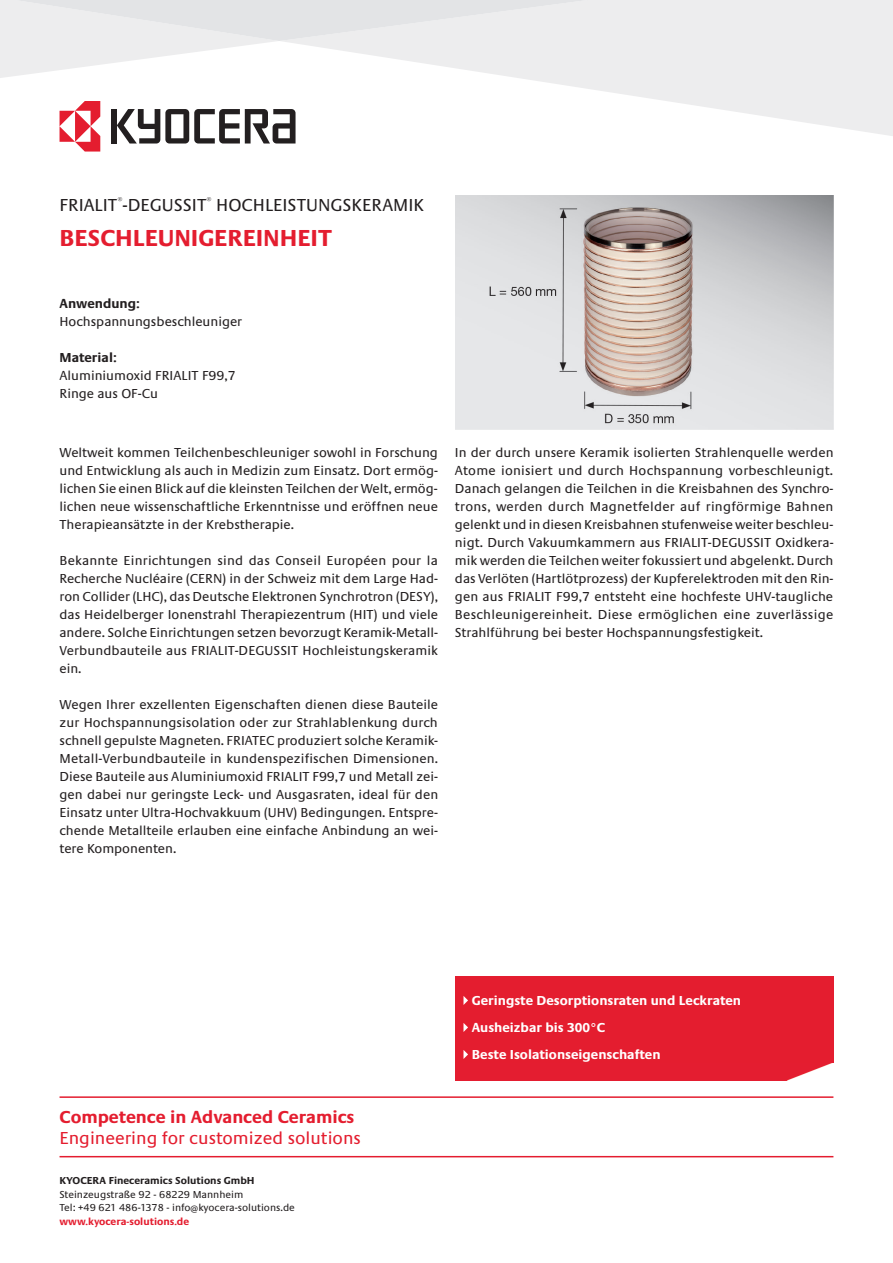
<style>
.page{position:relative;width:893px;height:1263px;background:#fff}
.page>*{position:absolute;margin:0;border:0;box-sizing:border-box;transform-origin:0 0}
.t1{font:700 24px "Praxis EF";color:#e41d2f}
.t2{font:18px "Praxis EF";color:#231f20}
.t3{font:18px "Praxis EF";color:#e41d2f}
.t4{font:700 18px "Praxis EF";color:#e41d2f}
.t5{font:13.5px/18px "Praxis EF";color:#231f20;text-align:justify}
.t6{font:700 13.5px/27px "Praxis EF";color:#fff}
.t7{font:700 13.5px "Praxis EF";color:#231f20}
.t8{font:10.5px/13.5px "Praxis EF";color:#231f20}
.t9{font:700 10.5px "Praxis EF";color:#231f20}
.t10{font:700 10.5px "Praxis EF";color:#e41d2f}
</style>
<div class="page">
<div style="left:455px;top:977px;width:378px;height:103px;background:#e41d2f"></div>
<svg style="left:463px;top:996px;width:5px;height:9px"></svg>
<svg style="left:463px;top:1023px;width:5px;height:9px"></svg>
<svg style="left:463px;top:1050px;width:5px;height:9px"></svg>
<img style="left:788px;top:1063px;width:45px;height:17px">
<svg style="left:521px;top:0;width:372px;height:136px;fill:#ededee"></svg>
<svg style="left:0;top:0;width:588px;height:78px"></svg>
<hr style="left:60px;top:1096px;width:773px;height:2px;background:#e41d2f">
<hr style="left:60px;top:1156px;width:773px;height:1px;background:#e41d2f">
<div style="left:111px;top:109px;width:5px;height:35px;background:#231f20"></div>
<svg style="left:117px;top:109px;width:179px;height:35px"></svg>
<svg style="left:60px;top:101px;width:40px;height:51px"></svg>
<img style="left:455px;top:196px;width:378px;height:233px">
<h2 class="t2" style="left:60px;top:195px;width:366px">FRIALIT<sup>®</sup>-DEGUSSIT<sup>®</sup> HOCHLEISTUNGSKERAMIK</h2>
<h1 class="t1" style="left:60px;top:225px;width:274px">BESCHLEUNIGEREINHEIT</h1>
<p class="t7" style="left:60px;top:296px;width:82px">Anwendung:</p>
<p class="t5" style="left:60px;top:313px;width:184px">Hochspannungsbeschleuniger</p>
<p class="t7" style="left:60px;top:350px;width:59px">Material:</p>
<p class="t5" style="left:60px;top:367px;width:178px">Aluminiumoxid FRIALIT F99,7<br>Ringe aus OF-Cu</p>
<p class="t5" style="left:60px;top:443px;width:380px">Weltweit kommen Teilchenbeschleuniger sowohl in Forschung und Entwicklung als auch in Medizin zum Einsatz. Dort ermög&shy;lichen Sie einen Blick auf die kleinsten Teilchen der Welt, ermög&shy;lichen neue wissenschaftliche Erkenntnisse und eröffnen neue Therapieansätzte in der Krebstherapie.</p>
<p class="t5" style="left:60px;top:551px;width:380px">Bekannte Einrichtungen sind das Conseil Européen pour la Recherche Nucléaire (CERN) in der Schweiz mit dem Large Had&shy;ron Collider (LHC), das Deutsche Elektronen Synchrotron (DESY), das Heidelberger Ionenstrahl Therapiezentrum (HIT) und viele andere. Solche Einrichtungen setzen bevorzugt Keramik-Metall-Verbundbauteile aus FRIALIT-DEGUSSIT Hochleistungskeramik ein.</p>
<p class="t5" style="left:60px;top:695px;width:380px">Wegen Ihrer exzellenten Eigenschaften dienen diese Bauteile zur Hochspannungsisolation oder zur Strahlablenkung durch schnell gepulste Magneten. FRIATEC produziert solche Keramik-Metall-Verbundbauteile in kundenspezifischen Dimensionen.<br>Diese Bauteile aus Aluminiumoxid FRIALIT F99,7 und Metall zei&shy;gen dabei nur geringste Leck- und Ausgasraten, ideal für den Einsatz unter Ultra-Hochvakkuum (UHV) Bedingungen. Entspre&shy;chende Metallteile erlauben eine einfache Anbindung an wei&shy;tere Komponenten.</p>
<p class="t5" style="left:455px;top:443px;width:380px">In der durch unsere Keramik isolierten Strahlenquelle werden Atome ionisiert und durch Hochspannung vorbeschleunigt.<br>Danach gelangen die Teilchen in die Kreisbahnen des Synchro&shy;trons, werden durch Magnetfelder auf ringförmige Bahnen gelenkt und in diesen Kreisbahnen stufenweise weiter beschleu&shy;nigt. Durch Vakuumkammern aus FRIALIT-DEGUSSIT Oxidkera&shy;mik werden die Teilchen weiter fokussiert und abgelenkt. Durch das Verlöten (Hartlötprozess) der Kupferelektroden mit den Rin&shy;gen aus FRIALIT F99,7 entsteht eine hochfeste UHV-taugliche Beschleunigereinheit. Diese ermöglichen eine zuverlässige Strahlführung bei bester Hochspannungsfestigkeit.</p>
<h2 class="t4" style="left:60px;top:1107px;width:296px">Competence in Advanced Ceramics</h2>
<h2 class="t3" style="left:60px;top:1128px;width:303px">Engineering for customized solutions</h2>
<p class="t9" style="left:60px;top:1175px;width:197px">KYOCERA Fineceramics Solutions GmbH</p>
<p class="t8" style="left:60px;top:1188px;width:237px">Steinzeugstraße 92 - 68229 Mannheim<br>Tel: +49 621 486-1378 - info@kyocera-solutions.de</p>
<p class="t10" style="left:60px;top:1215px;width:131px">www.kyocera-solutions.de</p>
<p class="t6" style="left:472px;top:987px;width:271px">Geringste Desorptionsraten und Leckraten<br>Ausheizbar bis 300°C<br>Beste Isolationseigenschaften</p>
</div>
